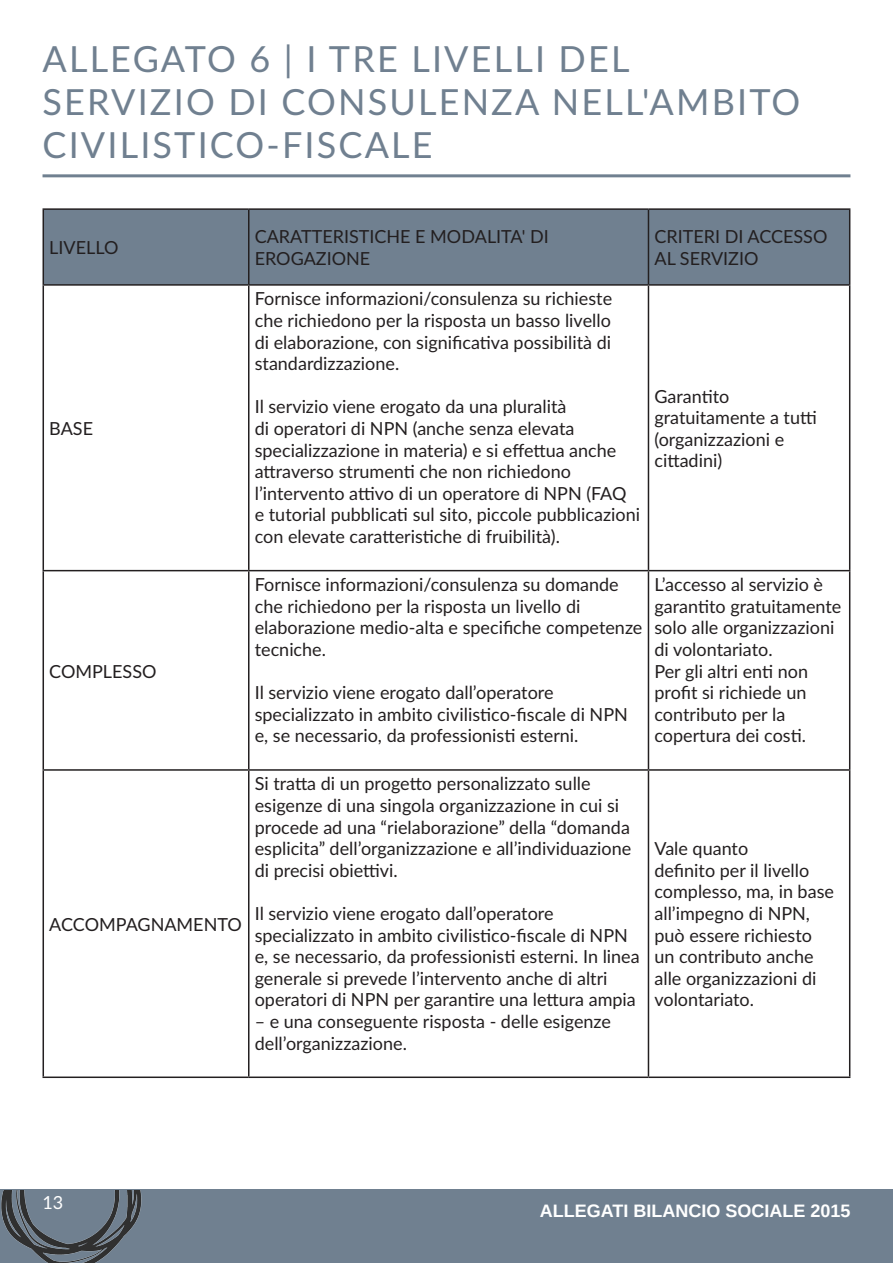
<style>
.page{position:relative;width:893px;height:1263px;background:#fff}
.page>*{position:absolute;margin:0;border:0;box-sizing:border-box;transform-origin:0 0}
.t1{font:36px/43.2px "Lato";letter-spacing:.06em;color:#708090}
.t2{font:18px/21.6px "Lato";color:#231f20}
.t3{font:700 18px "Arimo";color:#fff}
.t4{font:18px "Lato";color:#fff}
</style>
<div class="page">
<div style="left:0;top:1189px;width:893px;height:74px;background:#708090"></div>
<img style="left:1px;top:1190px;width:141px;height:73px">
<hr style="left:43px;top:174px;width:807px;height:3px;background:#708090">
<div style="left:44px;top:210px;width:805px;height:74px;background:#708090"></div>
<hr style="left:43px;top:208px;width:206px;height:2px;background:#231f20">
<hr style="left:43px;top:210px;width:1px;height:74px;background:#231f20">
<hr style="left:249px;top:208px;width:399px;height:2px;background:#231f20">
<hr style="left:248px;top:210px;width:1px;height:74px;background:#231f20">
<hr style="left:648px;top:208px;width:202px;height:2px;background:#231f20">
<hr style="left:648px;top:210px;width:1px;height:74px;background:#231f20">
<hr style="left:849px;top:210px;width:1px;height:74px;background:#231f20">
<hr style="left:43px;top:284px;width:206px;height:2px;background:#231f20">
<hr style="left:43px;top:286px;width:1px;height:284px;background:#231f20">
<hr style="left:249px;top:284px;width:399px;height:2px;background:#231f20">
<hr style="left:248px;top:286px;width:1px;height:284px;background:#231f20">
<hr style="left:648px;top:284px;width:202px;height:2px;background:#231f20">
<hr style="left:648px;top:286px;width:1px;height:284px;background:#231f20">
<hr style="left:849px;top:286px;width:1px;height:284px;background:#231f20">
<hr style="left:43px;top:570px;width:206px;height:1px;background:#231f20">
<hr style="left:43px;top:571px;width:1px;height:198px;background:#231f20">
<hr style="left:249px;top:570px;width:399px;height:1px;background:#231f20">
<hr style="left:248px;top:571px;width:1px;height:198px;background:#231f20">
<hr style="left:648px;top:570px;width:202px;height:1px;background:#231f20">
<hr style="left:648px;top:571px;width:1px;height:198px;background:#231f20">
<hr style="left:849px;top:571px;width:1px;height:198px;background:#231f20">
<hr style="left:43px;top:769px;width:206px;height:2px;background:#231f20">
<hr style="left:43px;top:771px;width:1px;height:305px;background:#231f20">
<hr style="left:249px;top:769px;width:399px;height:2px;background:#231f20">
<hr style="left:248px;top:771px;width:1px;height:305px;background:#231f20">
<hr style="left:648px;top:769px;width:202px;height:2px;background:#231f20">
<hr style="left:648px;top:771px;width:1px;height:305px;background:#231f20">
<hr style="left:849px;top:771px;width:1px;height:305px;background:#231f20">
<hr style="left:43px;top:1076px;width:206px;height:2px;background:#231f20">
<hr style="left:249px;top:1076px;width:399px;height:2px;background:#231f20">
<hr style="left:648px;top:1076px;width:202px;height:2px;background:#231f20">
<p class="t1" style="left:43px;top:35px;width:759px">ALLEGATO 6 | I TRE LIVELLI DEL<br>SERVIZIO DI CONSULENZA NELL'AMBITO<br>CIVILISTICO-FISCALE</p>
<p class="t2" style="left:49px;top:236px;width:71px">LIVELLO</p>
<p class="t2" style="left:255px;top:225px;width:296px">CARATTERISTICHE E MODALITA' DI<br>EROGAZIONE</p>
<p class="t2" style="left:654px;top:225px;width:174px">CRITERI DI ACCESSO<br>AL SERVIZIO</p>
<p class="t2" style="left:49px;top:417px;width:45px">BASE</p>
<p class="t2" style="left:49px;top:659px;width:109px">COMPLESSO</p>
<p class="t2" style="left:49px;top:913px;width:194px">ACCOMPAGNAMENTO</p>
<p class="t2" style="left:255px;top:287px;width:359px;text-align:justify">Fornisce informazioni/consulenza su richieste che richiedono per la risposta un basso livello di elaborazione, con significativa possibilità di standardizzazione.</p>
<p class="t2" style="left:255px;top:395px;width:387px">Il servizio viene erogato da una pluralità<br>di operatori di NPN (anche senza elevata specializzazione in materia) e si effettua anche attraverso strumenti che non richiedono l’intervento attivo di un operatore di NPN (FAQ e tutorial pubblicati sul sito, piccole pubblicazioni con elevate caratteristiche di fruibilità).</p>
<p class="t2" style="left:654px;top:384px;width:164px">Garantito gratuitamente a tutti (organizzazioni e cittadini)</p>
<p class="t2" style="left:255px;top:573px;width:389px">Fornisce informazioni/consulenza su domande che richiedono per la risposta un livello di elaborazione medio-alta e specifiche competenze tecniche.</p>
<p class="t2" style="left:255px;top:681px;width:375px">Il servizio viene erogato dall’operatore specializzato in ambito civilistico-fiscale di NPN e, se necessario, da professionisti esterni.</p>
<p class="t2" style="left:255px;top:772px;width:378px">Si tratta di un progetto personalizzato sulle esigenze di una singola organizzazione in cui si procede ad una “rielaborazione” della “domanda esplicita” dell’organizzazione e all’individuazione di precisi obiettivi.</p>
<p class="t2" style="left:255px;top:902px;width:386px">Il servizio viene erogato dall’operatore specializzato in ambito civilistico-fiscale di NPN e, se necessario, da professionisti esterni. In linea generale si prevede l’intervento anche di altri operatori di NPN per garantire una lettura ampia</p>
<p class="t2" style="left:255px;top:1010px;width:358px">– e una conseguente risposta - delle esigenze dell’organizzazione.</p>
<p class="t2" style="left:654px;top:573px;width:188px">L’accesso al servizio è garantito gratuitamente solo alle organizzazioni di volontariato.</p>
<p class="t2" style="left:654px;top:659px;width:155px">Per gli altri enti non profit si richiede un contributo per la copertura dei costi.</p>
<p class="t2" style="left:654px;top:837px;width:181px">Vale quanto<br>definito per il livello complesso, ma, in base all’impegno di NPN, può essere richiesto un contributo anche alle organizzazioni di volontariato.</p>
<p class="t4" style="left:43px;top:1189px;width:22px">13</p>
<p class="t3" style="left:540px;top:1198px;width:312px">ALLEGATI BILANCIO SOCIALE 2015</p>
</div>
